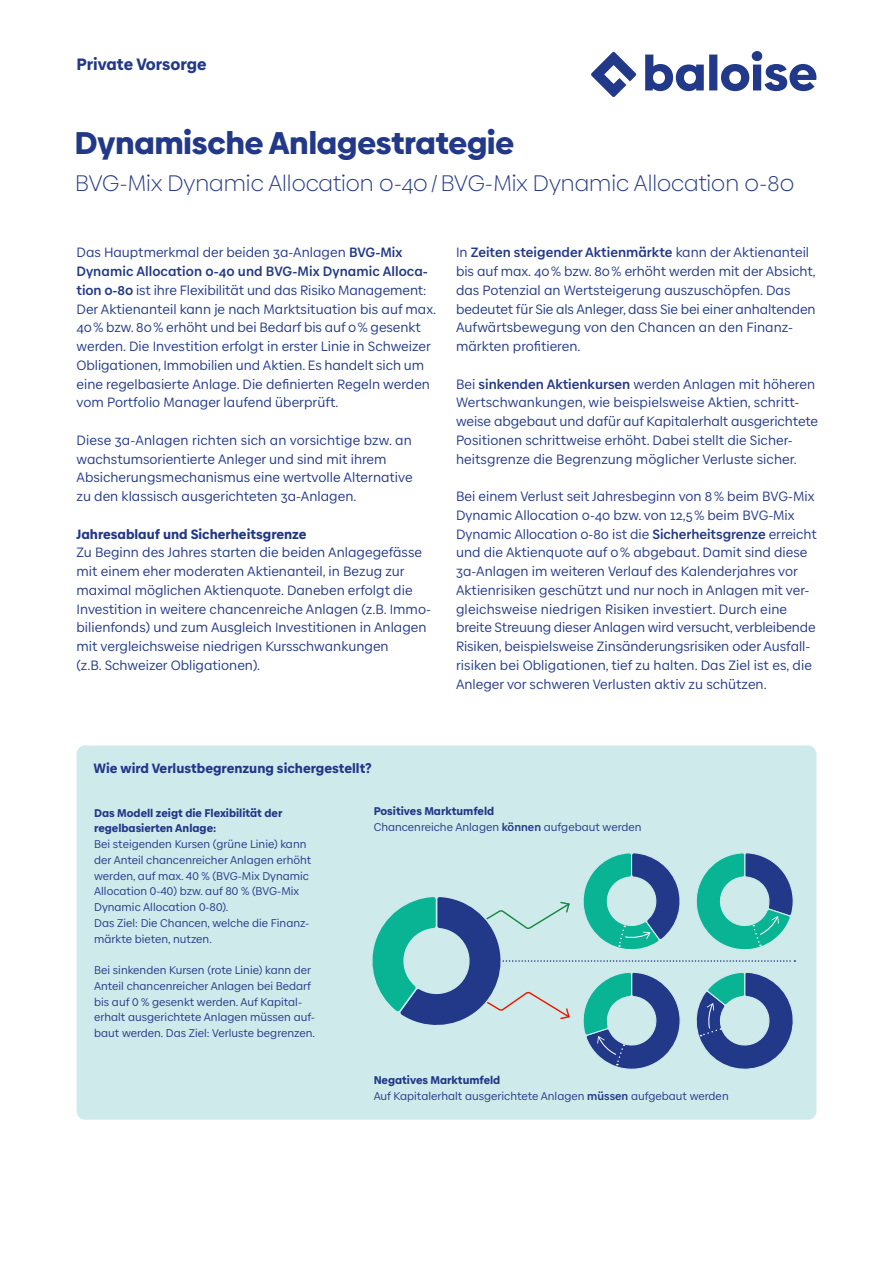
<style>
.page{position:relative;width:893px;height:1263px;background:#fff}
.page>*{position:absolute;margin:0;border:0;box-sizing:border-box;transform-origin:0 0}
.t1{font:900 31.5px "Baloise Create Headline";color:#223888}
.t2{font:300 22.5px "Baloise Create Headline";color:#223888}
.t3{font:900 16.5px "Baloise Create Text";color:#223888}
.t4{font:13.5px/18.8px "Baloise Create Text";color:#223888}
.t5{font:900 13.5px "Baloise Create Text";color:#223888}
.t6{font:11.25px/15.8px "Baloise Create Text";color:#223888}
.t7{font:900 11.25px/15.8px "Baloise Create Text";color:#223888}
.s1{font-weight:700}
.s2{font-weight:900}
</style>
<div class="page">
<div style="left:77px;top:745px;width:739px;height:375px;background:#ceeaeb;border-radius:9px"></div>
<svg style="left:372px;top:853px;width:424px;height:216px"></svg>
<svg style="left:591px;top:51px;width:225px;height:46px"></svg>
<p class="t3" style="left:77px;top:52px;width:131px">Private Vorsorge</p>
<h1 class="t1" style="left:75px;top:118px;width:441px">Dynamische Anlagestrategie</h1>
<h2 class="t2" style="left:75px;top:169px;width:720px">BVG-Mix Dynamic Allocation 0-40/BVG-Mix Dynamic Allocation 0-80</h2>
<p class="t4" style="left:77px;top:243px;width:361px">Das Hauptmerkmal der beiden 3a-Anlagen <span class="s1">BVG-Mix Dynamic Allocation 0-40 und BVG-Mix Dynamic Alloca&shy;tion 0-80</span> ist ihre Flexibilität und das Risiko Management:<br>Der Aktienanteil kann je nach Marktsituation bis auf max.<br>40% bzw. 80% erhöht und bei Bedarf bis auf 0% gesenkt werden. Die Investition erfolgt in erster Linie in Schweizer Obligationen, Immobilien und Aktien. Es handelt sich um eine regelbasierte Anlage. Die definierten Regeln werden vom Portfolio Manager laufend überprüft.</p>
<p class="t4" style="left:77px;top:431px;width:338px">Diese 3a-Anlagen richten sich an vorsichtige bzw. an wachstumsorientierte Anleger und sind mit ihrem Absicherungsmechanismus eine wertvolle Alternative zu den klassisch ausgerichteten 3a-Anlagen.</p>
<p class="t5" style="left:77px;top:524px;width:232px">Jahresablauf und Sicherheitsgrenze</p>
<p class="t4" style="left:77px;top:543px;width:356px">Zu Beginn des Jahres starten die beiden Anlagegefässe mit einem eher moderaten Aktienanteil, in Bezug zur maximal möglichen Aktienquote. Daneben erfolgt die Investition in weitere chancenreiche Anlagen (z.B. Immo&shy;bilienfonds) und zum Ausgleich Investitionen in Anlagen mit vergleichsweise niedrigen Kursschwankungen<br>(z.B. Schweizer Obligationen).</p>
<p class="t4" style="left:456px;top:243px;width:361px">In <span class="s1">Zeiten steigender Aktienmärkte</span> kann der Aktienanteil bis auf max. 40% bzw. 80% erhöht werden mit der Absicht, das Potenzial an Wertsteigerung auszuschöpfen. Das bedeutet für Sie als Anleger, dass Sie bei einer anhaltenden Aufwärtsbewegung von den Chancen an den Finanz&shy;märkten profitieren.</p>
<p class="t4" style="left:456px;top:374px;width:364px">Bei <span class="s1">sinkenden Aktienkursen</span> werden Anlagen mit höheren Wertschwankungen, wie beispielsweise Aktien, schritt&shy;weise abgebaut und dafür auf Kapitalerhalt ausgerichtete Positionen schrittweise erhöht. Dabei stellt die Sicher&shy;heitsgrenze die Begrenzung möglicher Verluste sicher.</p>
<p class="t4" style="left:456px;top:487px;width:362px">Bei einem Verlust seit Jahresbeginn von 8% beim BVG-Mix Dynamic Allocation 0-40 bzw. von 12,5% beim BVG-Mix Dynamic Allocation 0-80 ist die <span class="s1">Sicherheitsgrenze</span> erreicht und die Aktienquote auf 0% abgebaut. Damit sind diese 3a-Anlagen im weiteren Verlauf des Kalenderjahres vor Aktienrisiken geschützt und nur noch in Anlagen mit ver&shy;gleichsweise niedrigen Risiken investiert. Durch eine breite Streuung dieser Anlagen wird versucht, verbleibende Risiken, beispielsweise Zinsänderungsrisiken oder Ausfall&shy;risiken bei Obligationen, tief zu halten. Das Ziel ist es, die Anleger vor schweren Verlusten aktiv zu schützen.</p>
<p class="t5" style="left:94px;top:758px;width:280px">Wie wird Verlustbegrenzung sichergestellt?</p>
<p class="t7" style="left:94px;top:804px;width:190px">Das Modell zeigt die Flexibilität der regelbasierten Anlage:</p>
<p class="t6" style="left:94px;top:836px;width:219px">Bei steigenden Kursen (grüne Linie) kann der Anteil chancenreicher Anlagen erhöht werden, auf max. 40 % (BVG-Mix Dynamic Allocation 0-40) bzw. auf 80 % (BVG-Mix Dynamic Allocation 0-80).<br>Das Ziel: Die Chancen, welche die Finanz&shy;märkte bieten, nutzen.</p>
<p class="t6" style="left:94px;top:962px;width:222px">Bei sinkenden Kursen (rote Linie) kann der Anteil chancenreicher Anlagen bei Bedarf bis auf 0 % gesenkt werden. Auf Kapital&shy;erhalt ausgerichtete Anlagen müssen auf&shy;baut werden. Das Ziel: Verluste begrenzen.</p>
<p class="t6" style="left:374px;top:803px;width:269px"><span class="s2">Positives Marktumfeld<br></span>Chancenreiche Anlagen <span class="s1">können</span> aufgebaut werden</p>
<p class="t6" style="left:374px;top:1072px;width:357px"><span class="s2">Negatives Marktumfeld<br></span>Auf Kapitalerhalt ausgerichtete Anlagen <span class="s1">müssen</span> aufgebaut werden</p>
</div>
